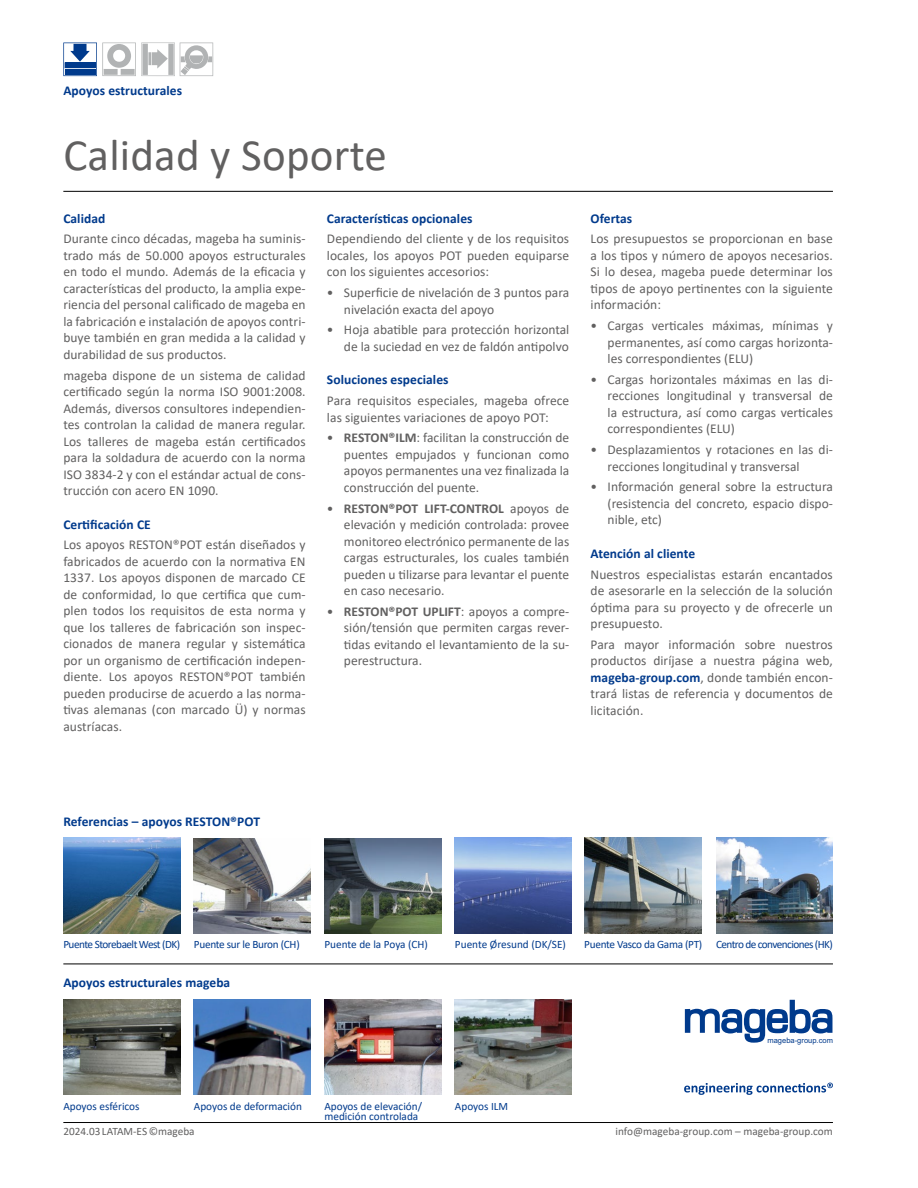
<style>
.page{position:relative;width:918px;height:1188px;background:#fff}
.page>*{position:absolute;margin:0;border:0;box-sizing:border-box;transform-origin:0 0}
.t1{font:45px "Calibri";letter-spacing:.005em;color:#616060}
.t2{font:13.5px/16.5px "Calibri";color:#616060;text-align:justify}
.t3{font:700 13.5px "Calibri";letter-spacing:.005em;color:#003a8c}
.t4{font:11.25px/10.5px "Calibri";letter-spacing:-.01em;color:#003a8c}
.t5{font:11.25px "Calibri";color:#616060}
.t6{font:11.25px "Calibri";letter-spacing:-.05em;color:#003a8c}
.t7{font:11.25px "Calibri";letter-spacing:-.045em;color:#003a8c}
.t8{font:7.65px "Arial";color:#003a8c}
.s1{font-weight:700}
.s2{font-weight:700;color:#003a8c}
</style>
<div class="page">
<hr style="left:63px;top:1122px;width:770px;height:1px;background:#000">
<hr style="left:63px;top:191px;width:770px;height:1px;background:#000">
<hr style="left:63px;top:964px;width:770px;height:1px;background:#000">
<svg style="left:63px;top:43px;width:151px;height:33px"></svg>
<svg style="left:684px;top:1083px;width:149px;height:12px"></svg>
<svg style="left:685px;top:1000px;width:147px;height:43px"></svg>
<img style="left:63px;top:838px;width:117px;height:95px">
<img style="left:194px;top:838px;width:117px;height:95px">
<img style="left:324px;top:838px;width:117px;height:95px">
<img style="left:455px;top:838px;width:117px;height:95px">
<img style="left:584px;top:838px;width:117px;height:95px">
<img style="left:716px;top:838px;width:117px;height:95px">
<img style="left:63px;top:1000px;width:117px;height:95px">
<img style="left:324px;top:1000px;width:117px;height:95px">
<img style="left:194px;top:1000px;width:117px;height:95px">
<img style="left:455px;top:1000px;width:117px;height:95px">
<p class="t3" style="left:63px;top:81px;width:120px">Apoyos estructurales</p>
<h1 class="t1" style="left:63px;top:124px;width:325px">Calidad y Soporte</h1>
<p class="t3" style="left:63px;top:209px;width:44px">Calidad</p>
<p class="t2" style="left:63px;top:230px;width:244px">Durante cinco décadas, mageba ha suminis&shy;trado más de 50.000 apoyos estructurales en todo el mundo. Además de la eficacia y características del producto, la amplia expe&shy;riencia del personal calificado de mageba en la fabricación e instalación de apoyos contri&shy;buye también en gran medida a la calidad y durabilidad de sus productos.</p>
<p class="t2" style="left:63px;top:367px;width:244px">mageba dispone de un sistema de calidad certificado según la norma ISO 9001:2008.<br>Además, diversos consultores independien&shy;tes controlan la calidad de manera regular.<br>Los talleres de mageba están certificados para la soldadura de acuerdo con la norma ISO 3834-2 y con el estándar actual de cons&shy;trucción con acero EN 1090.</p>
<p class="t3" style="left:63px;top:515px;width:89px">Certificación CE</p>
<p class="t2" style="left:63px;top:536px;width:244px">Los apoyos RESTON®POT están diseñados y fabricados de acuerdo con la normativa EN 1337. Los apoyos disponen de marcado CE de conformidad, lo que certifica que cum&shy;plen todos los requisitos de esta norma y que los talleres de fabricación son inspec&shy;cionados de manera regular y sistemática por un organismo de certificación indepen&shy;diente. Los apoyos RESTON®POT también pueden producirse de acuerdo a las norma&shy;tivas alemanas (con marcado Ü) y normas austríacas.</p>
<p class="t3" style="left:327px;top:209px;width:147px">Características opcionales</p>
<p class="t2" style="left:327px;top:230px;width:244px">Dependiendo del cliente y de los requisitos locales, los apoyos POT pueden equiparse con los siguientes accesorios:</p>
<p class="t2" style="left:344px;top:284px;width:227px;text-indent:-17px">• Superficie de nivelación de 3 puntos para nivelación exacta del apoyo</p>
<p class="t2" style="left:327px;top:321px;width:244px;text-align:right">• Hoja abatible para protección horizontal de la suciedad en vez de faldón antipolvo</p>
<p class="t3" style="left:327px;top:370px;width:123px">Soluciones especiales</p>
<p class="t2" style="left:327px;top:392px;width:244px">Para requisitos especiales, mageba ofrece las siguientes variaciones de apoyo POT:</p>
<p class="t2" style="left:344px;top:429px;width:227px;text-indent:-17px">• <span class="s1">RESTON®ILM</span>: facilitan la construcción de puentes empujados y funcionan como apoyos permanentes una vez finalizada la construcción del puente.</p>
<p class="t2" style="left:344px;top:500px;width:227px;text-indent:-17px">• <span class="s1">RESTON®POT LIFT-CONTROL</span> apoyos de elevación y medición controlada: provee monitoreo electrónico permanente de las cargas estructurales, los cuales también pueden u tilizarse para levantar el puente en caso necesario.</p>
<p class="t2" style="left:344px;top:603px;width:227px;text-indent:-17px">• <span class="s1">RESTON®POT UPLIFT</span>: apoyos a compre&shy;sión/tensión que permiten cargas rever&shy;tidas evitando el levantamiento de la su&shy;perestructura.</p>
<p class="t3" style="left:591px;top:209px;width:43px">Ofertas</p>
<p class="t2" style="left:591px;top:230px;width:244px">Los presupuestos se proporcionan en base a los tipos y número de apoyos necesarios.<br>Si lo desea, mageba puede determinar los tipos de apoyo pertinentes con la siguiente información:</p>
<p class="t2" style="left:608px;top:317px;width:227px;text-indent:-17px">• Cargas verticales máximas, mínimas y permanentes, así como cargas horizonta&shy;les correspondientes (ELU)</p>
<p class="t2" style="left:608px;top:371px;width:227px;text-indent:-17px">• Cargas horizontales máximas en las di&shy;recciones longitudinal y transversal de la estructura, así como cargas verticales correspondientes (ELU)</p>
<p class="t2" style="left:608px;top:441px;width:227px;text-indent:-17px">• Desplazamientos y rotaciones en las di&shy;recciones longitudinal y transversal</p>
<p class="t2" style="left:608px;top:478px;width:227px;text-indent:-17px">• Información general sobre la estructura (resistencia del concreto, espacio dispo&shy;nible, etc)</p>
<p class="t3" style="left:591px;top:544px;width:106px">Atención al cliente</p>
<p class="t2" style="left:591px;top:565px;width:244px">Nuestros especialistas estarán encantados de asesorarle en la selección de la solución óptima para su proyecto y de ofrecerle un presupuesto.</p>
<p class="t2" style="left:591px;top:636px;width:244px">Para mayor información sobre nuestros productos diríjase a nuestra página web, <span class="s2">mageba-group.com</span>, donde también encon&shy;trará listas de referencia y documentos de licitación.</p>
<p class="t3" style="left:63px;top:812px;width:198px">Referencias – apoyos RESTON®POT</p>
<p class="t7" style="left:63px;top:936px;width:238px">Puente Storebaelt West (DK) Puente sur le Buron (CH)</p>
<p class="t4" style="left:324px;top:939px;width:105px">Puente de la Poya (CH)</p>
<p class="t4" style="left:455px;top:939px;width:112px">Puente Øresund (DK/SE)</p>
<p class="t6" style="left:584px;top:936px;width:250px">Puente Vasco da Gama (PT) Centro de convenciones (HK)</p>
<p class="t3" style="left:63px;top:973px;width:168px">Apoyos estructurales mageba</p>
<p class="t8" style="left:768px;top:1035px;width:67px">mageba-group.com</p>
<p class="t4" style="left:63px;top:1100px;width:78px">Apoyos esféricos</p>
<p class="t4" style="left:194px;top:1100px;width:110px">Apoyos de deformación</p>
<p class="t4" style="left:324px;top:1100px;width:99px">Apoyos de elevación/ medición controlada</p>
<p class="t4" style="left:455px;top:1100px;width:55px">Apoyos ILM</p>
<p class="t5" style="left:63px;top:1124px;width:133px">2024.03 LATAM-ES ©mageba</p>
<p class="t5" style="left:616px;top:1124px;width:219px">info@mageba-group.com – mageba-group.com</p>
</div>
